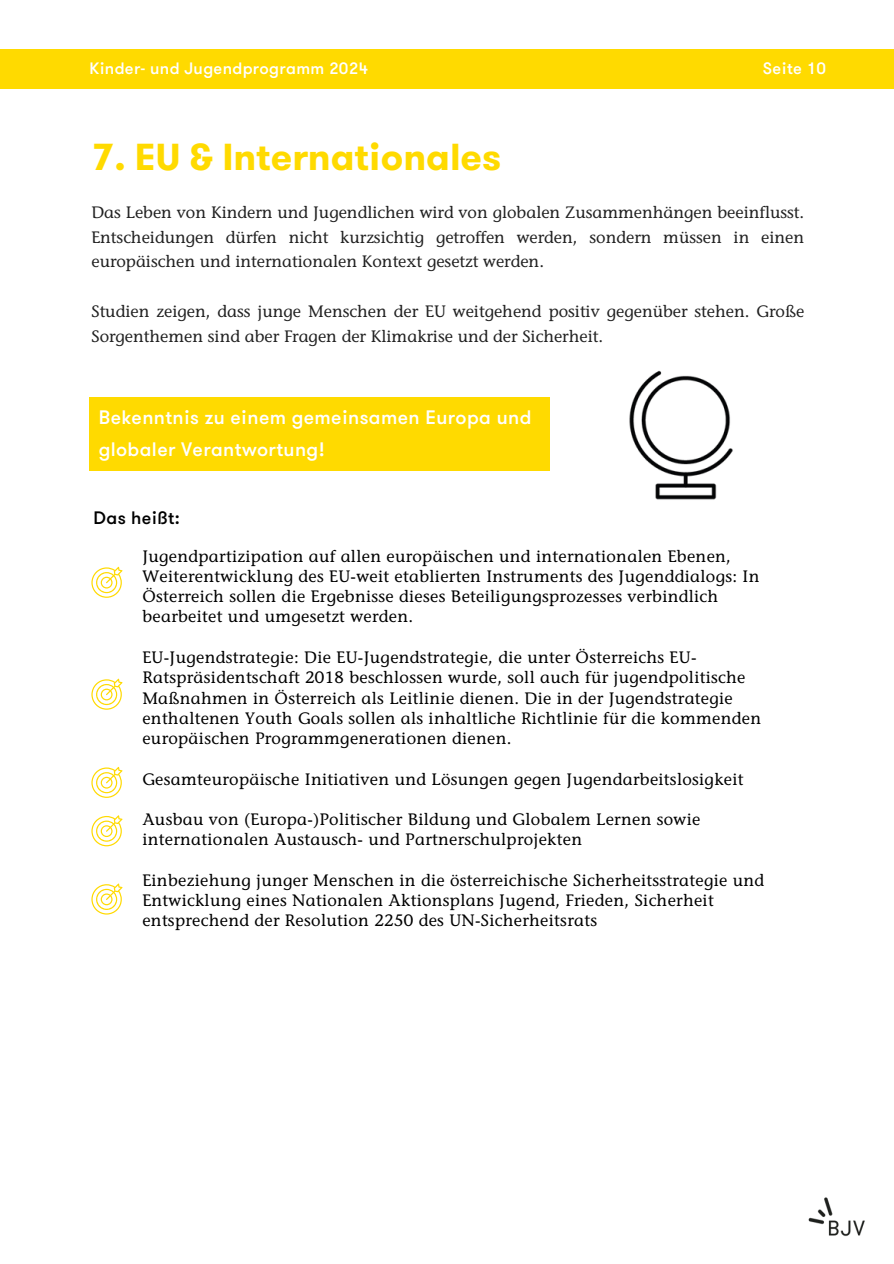
<style>
.page{position:relative;width:894px;height:1264px;background:#fff}
.page>*{position:absolute;margin:0;border:0;box-sizing:border-box;transform-origin:0 0}
.t1{font:700 37.5px "GT Walsheim";color:#ffda00}
.t2{font:500 19.5px/31.5px "GT Walsheim";letter-spacing:.02em;color:#fff}
.t3{font:500 18px "GT Walsheim";letter-spacing:.02em;color:#000}
.t4{font:500 16.5px/20.2px "Stone Informal Std";letter-spacing:.02em;color:#000}
.t5{font:500 16.5px/24.8px "Stone Informal Std";color:#222;text-align:justify}
.t6{font:500 16.5px "GT Walsheim";letter-spacing:.02em;color:#fff}
</style>
<div class="page">
<img style="left:808px;top:1197px;width:57px;height:40px">
<div style="left:0;top:49px;width:893px;height:40px;background:#ffda00"></div>
<div style="left:89px;top:398px;width:460px;height:73px;background:#ffda00"></div>
<svg style="left:91px;top:815px;width:31px;height:31px"></svg>
<svg style="left:91px;top:766px;width:31px;height:32px"></svg>
<svg style="left:91px;top:883px;width:31px;height:31px"></svg>
<svg style="left:91px;top:566px;width:31px;height:32px"></svg>
<svg style="left:91px;top:678px;width:31px;height:31px"></svg>
<img style="left:629px;top:370px;width:104px;height:130px">
<h1 class="t6" style="left:89px;top:58px;width:280px">Kinder- und Jugendprogramm 2024</h1>
<p class="t6" style="left:762px;top:58px;width:65px">Seite 10</p>
<p class="t1" style="left:91px;top:133px;width:411px">7. EU &amp; Internationales</p>
<p class="t5" style="left:91px;top:202px;width:714px">Das Leben von Kindern und Jugendlichen wird von globalen Zusammenhängen beeinflusst.<br>Entscheidungen dürfen nicht kurzsichtig getroffen werden, sondern müssen in einen europäischen und internationalen Kontext gesetzt werden.</p>
<p class="t5" style="left:91px;top:301px;width:714px">Studien zeigen, dass junge Menschen der EU weitgehend positiv gegenüber stehen. Große<br>Sorgenthemen sind aber Fragen der Klimakrise und der Sicherheit.</p>
<h2 class="t2" style="left:99px;top:402px;width:434px">Bekenntnis zu einem gemeinsamen Europa und globaler Verantwortung!</h2>
<h2 class="t3" style="left:94px;top:506px;width:88px">Das heißt:</h2>
<p class="t4" style="left:142px;top:547px;width:618px">Jugendpartizipation auf allen europäischen und internationalen Ebenen, Weiterentwicklung des EU-weit etablierten Instruments des Jugenddialogs: In Österreich sollen die Ergebnisse dieses Beteiligungsprozesses verbindlich bearbeitet und umgesetzt werden.</p>
<p class="t4" style="left:142px;top:649px;width:620px">EU-Jugendstrategie: Die EU-Jugendstrategie, die unter Österreichs EU-Ratspräsidentschaft 2018 beschlossen wurde, soll auch für jugendpolitische Maßnahmen in Österreich als Leitlinie dienen. Die in der Jugendstrategie enthaltenen Youth Goals sollen als inhaltliche Richtlinie für die kommenden europäischen Programmgenerationen dienen.</p>
<p class="t4" style="left:142px;top:770px;width:602px">Gesamteuropäische Initiativen und Lösungen gegen Jugendarbeitslosigkeit</p>
<p class="t4" style="left:142px;top:811px;width:559px">Ausbau von (Europa-)Politischer Bildung und Globalem Lernen sowie internationalen Austausch- und Partnerschulprojekten</p>
<p class="t4" style="left:142px;top:871px;width:623px">Einbeziehung junger Menschen in die österreichische Sicherheitsstrategie und<br>Entwicklung eines Nationalen Aktionsplans Jugend, Frieden, Sicherheit entsprechend der Resolution 2250 des UN-Sicherheitsrats</p>
</div>
